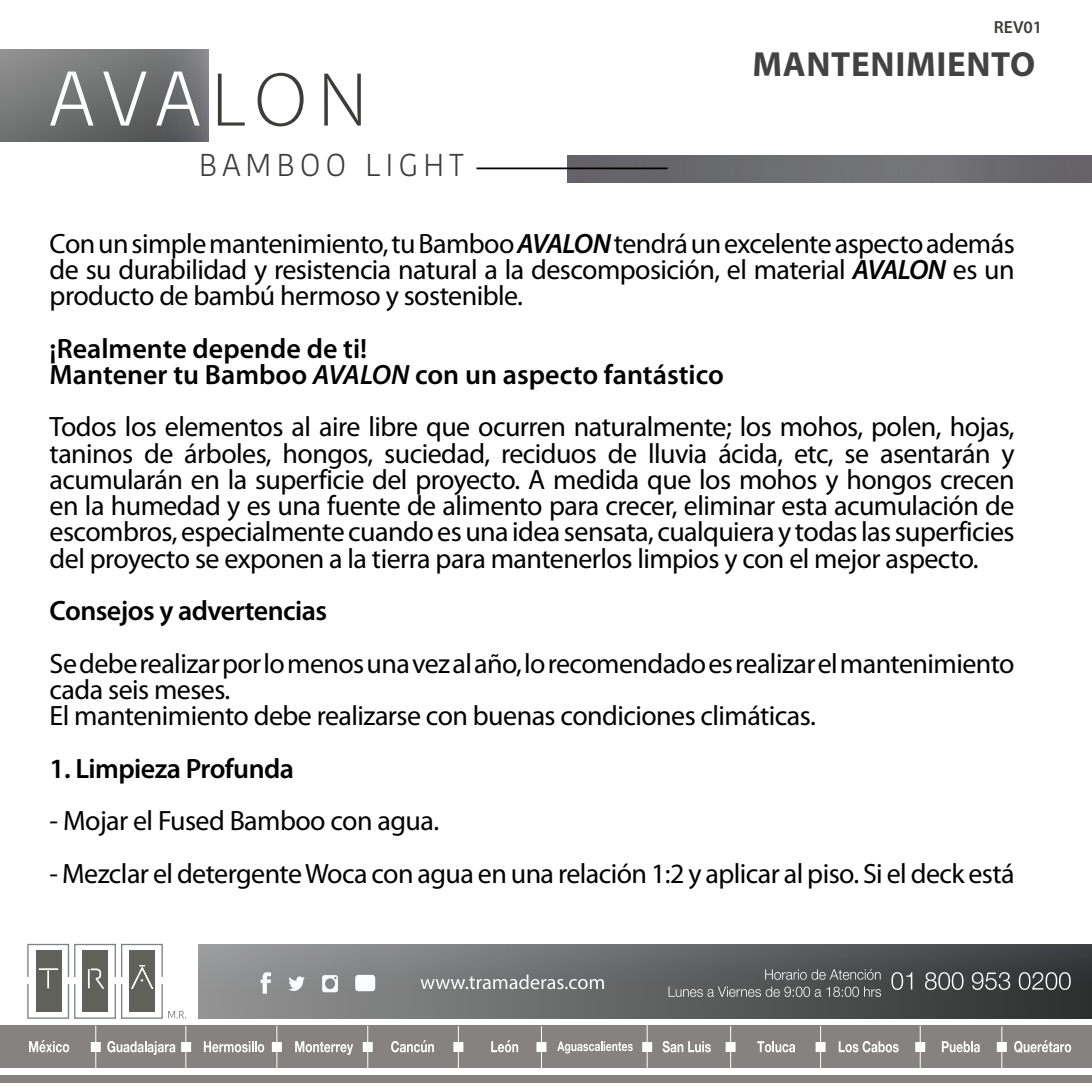
<style>
.page{position:relative;width:1092px;height:1092px;background:#fff}
.page>*{position:absolute;margin:0;border:0;box-sizing:border-box;transform-origin:0 0}
.t1{font:300 77px "Kohinoor Devanagari";color:#fff}
.t2{font:700 35px "Myriad Pro";letter-spacing:.02em;color:#424242}
.t3{font:300 31.5px "Kohinoor Devanagari";letter-spacing:.15em;color:#3c3c3b}
.t4{font:28px/26.2px "Myriad Pro";letter-spacing:-.02em;color:#000;text-align:justify}
.t5{font:600 28px/26.2px "Myriad Pro";color:#000}
.t6{font:600 28px "Myriad Pro";letter-spacing:-.02em;color:#000}
.t7{font:600 17.5px "Myriad Pro";color:#3c3c3b}
.s1{font-family:"Myriad Pro";color:#3c3c3b}
.s2{font-weight:600;font-style:italic}
.s3{font-style:italic}
</style>
<div class="page">
<svg style="left:0;top:50px;width:208px;height:91px;background:#717272"></svg>
<div style="left:566px;top:155px;width:525px;height:27px;background:#6b6b6e"></div>
<hr style="left:476px;top:167px;width:191px;height:2px;background:#000">
<div style="left:0;top:1075px;width:1091px;height:8px;background:#868282"></div>
<div style="left:0;top:1025px;width:1091px;height:42px;background:#868282"></div>
<hr style="left:95px;top:1025px;width:1px;height:42px;background:#fff">
<hr style="left:185px;top:1026px;width:1px;height:42px;background:#fff">
<hr style="left:276px;top:1025px;width:1px;height:42px;background:#fff">
<hr style="left:367px;top:1025px;width:1px;height:42px;background:#fff">
<hr style="left:458px;top:1026px;width:1px;height:42px;background:#fff">
<hr style="left:541px;top:1026px;width:1px;height:42px;background:#fff">
<hr style="left:646px;top:1025px;width:1px;height:42px;background:#fff">
<hr style="left:730px;top:1026px;width:1px;height:42px;background:#fff">
<hr style="left:820px;top:1026px;width:1px;height:42px;background:#fff">
<hr style="left:919px;top:1025px;width:1px;height:42px;background:#fff">
<hr style="left:1001px;top:1026px;width:1px;height:42px;background:#fff">
<div style="left:181px;top:1041px;width:10px;height:10px;background:#fff;border:2px solid #fff"></div>
<div style="left:91px;top:1041px;width:10px;height:10px;background:#fff;border:2px solid #fff"></div>
<div style="left:363px;top:1041px;width:10px;height:10px;background:#fff;border:2px solid #fff"></div>
<div style="left:272px;top:1041px;width:10px;height:10px;background:#fff;border:2px solid #fff"></div>
<div style="left:453px;top:1041px;width:10px;height:10px;background:#fff;border:2px solid #fff"></div>
<div style="left:536px;top:1041px;width:10px;height:10px;background:#fff;border:2px solid #fff"></div>
<div style="left:642px;top:1041px;width:10px;height:10px;background:#fff;border:2px solid #fff"></div>
<div style="left:725px;top:1041px;width:10px;height:10px;background:#fff;border:2px solid #fff"></div>
<div style="left:815px;top:1041px;width:10px;height:10px;background:#fff;border:2px solid #fff"></div>
<div style="left:915px;top:1041px;width:10px;height:10px;background:#fff;border:2px solid #fff"></div>
<div style="left:996px;top:1041px;width:10px;height:10px;background:#fff;border:2px solid #fff"></div>
<svg style="left:29px;top:1040px;width:40px;height:12px"></svg>
<svg style="left:107px;top:1041px;width:68px;height:13px"></svg>
<svg style="left:204px;top:1041px;width:60px;height:11px"></svg>
<svg style="left:295px;top:1041px;width:58px;height:13px"></svg>
<svg style="left:391px;top:1040px;width:43px;height:12px"></svg>
<svg style="left:491px;top:1040px;width:27px;height:12px"></svg>
<svg style="left:557px;top:1041px;width:75px;height:12px"></svg>
<svg style="left:662px;top:1041px;width:48px;height:11px"></svg>
<svg style="left:757px;top:1041px;width:38px;height:11px"></svg>
<svg style="left:838px;top:1041px;width:60px;height:11px"></svg>
<svg style="left:941px;top:1041px;width:38px;height:11px"></svg>
<svg style="left:1014px;top:1040px;width:57px;height:13px"></svg>
<div style="left:198px;top:944px;width:893px;height:74px;background:linear-gradient(to right,#979899,#333436)"></div>
<svg style="left:891px;top:972px;width:21px;height:17px"></svg>
<svg style="left:924px;top:972px;width:39px;height:17px"></svg>
<svg style="left:971px;top:972px;width:39px;height:17px"></svg>
<svg style="left:1018px;top:972px;width:52px;height:17px"></svg>
<svg style="left:765px;top:969px;width:115px;height:10px"></svg>
<svg style="left:668px;top:986px;width:212px;height:10px;background:#717272"></svg>
<svg style="left:420px;top:974px;width:184px;height:15px;background:#949495"></svg>
<svg style="left:260px;top:972px;width:11px;height:21px"></svg>
<svg style="left:288px;top:975px;width:17px;height:16px"></svg>
<div style="left:355px;top:974px;width:20px;height:17px;background:#fafcfd;border-radius:3px"></div>
<svg style="left:322px;top:975px;width:16px;height:17px"></svg>
<svg style="left:27px;top:943px;width:159px;height:76px"></svg>
<h1 class="t1" style="left:50px;top:54px;width:319px">AVA<span class="s1">LON</span></h1>
<p class="t3" style="left:199px;top:146px;width:266px">BAMBOO LIGHT</p>
<p class="t7" style="left:993px;top:16px;width:50px">REV01</p>
<p class="t2" style="left:752px;top:44px;width:284px">MANTENIMIENTO</p>
<p class="t4" style="left:50px;top:229px;width:966px">Con un simple mantenimiento, tu Bamboo <span class="s2">AVALON</span> tendrá un excelente aspecto además de su durabilidad y resistencia natural a la descomposición, el material <span class="s2">AVALON</span> es un producto de bambú hermoso y sostenible.</p>
<p class="t5" style="left:50px;top:334px;width:675px">¡Realmente depende de ti!<br>Mantener tu Bamboo <span class="s3">AVALON</span> con un aspecto fantástico</p>
<p class="t4" style="left:50px;top:413px;width:966px">Todos los elementos al aire libre que ocurren naturalmente; los mohos, polen, hojas, taninos de árboles, hongos, suciedad, reciduos de lluvia ácida, etc, se asentarán y acumularán en la superficie del proyecto. A medida que los mohos y hongos crecen en la humedad y es una fuente de alimento para crecer, eliminar esta acumulación de escombros, especialmente cuando es una idea sensata, cualquiera y todas las superficies del proyecto se exponen a la tierra para mantenerlos limpios y con el mejor aspecto.</p>
<p class="t6" style="left:50px;top:593px;width:279px">Consejos y advertencias</p>
<p class="t4" style="left:50px;top:649px;width:966px;text-align:left">Se debe realizar por lo menos una vez al año, lo recomendado es realizar el mantenimiento cada seis meses.<br>El mantenimiento debe realizarse con buenas condiciones climáticas.</p>
<p class="t6" style="left:50px;top:750px;width:246px">1. Limpieza Profunda</p>
<p class="t4" style="left:50px;top:807px;width:391px">- Mojar el Fused Bamboo con agua.</p>
<p class="t4" style="left:50px;top:859px;width:966px">- Mezclar el detergente Woca con agua en una relación 1:2 y aplicar al piso. Si el deck está</p>
</div>
